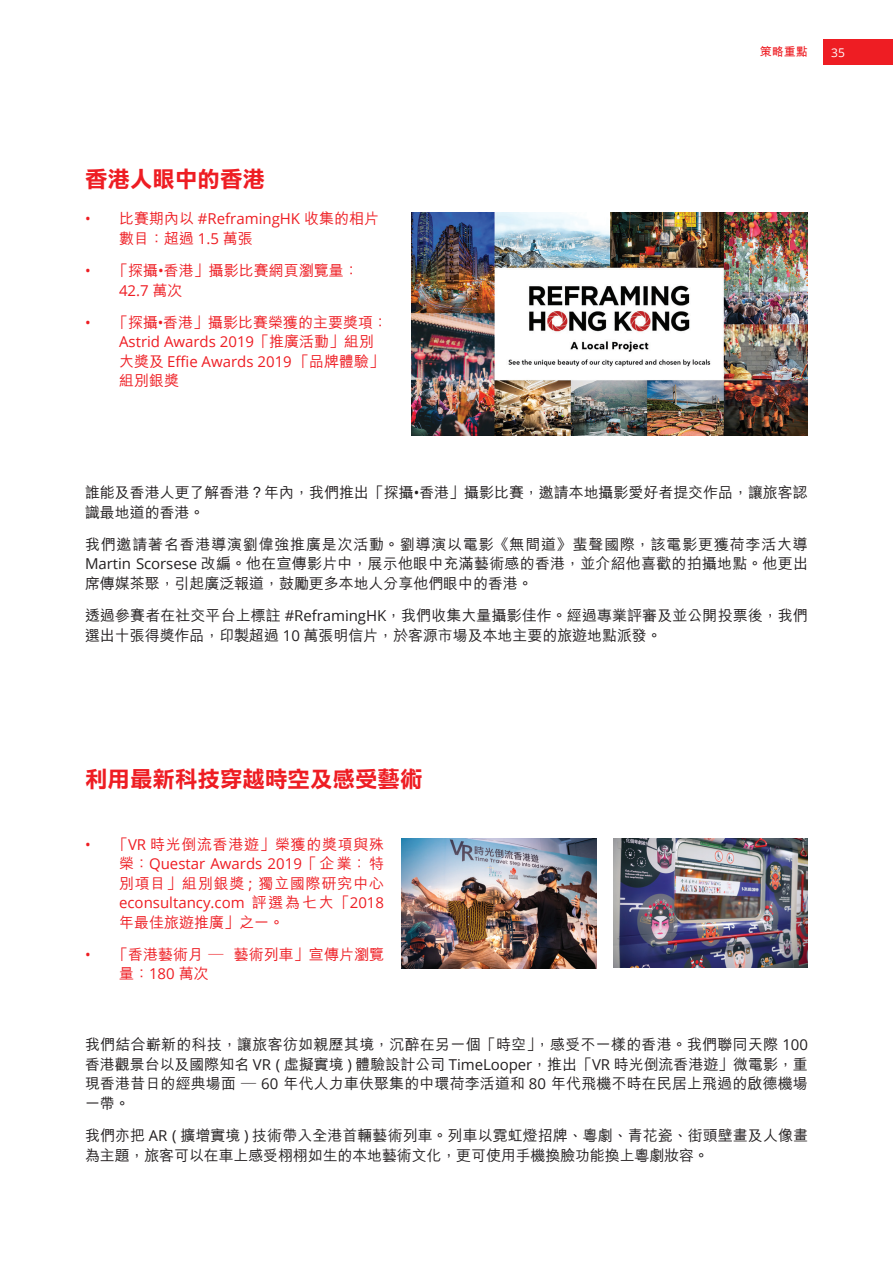
<style>
.page{position:relative;width:893px;height:1263px;background:#fff}
.page>*{position:absolute;margin:0;border:0;box-sizing:border-box;transform-origin:0 0}
.t1{font:22.5px "DF Li Hei Std W7";color:#ee1d23}
.段落樣式1a{font:500 15px/19.5px "M Hei HK";letter-spacing:-.005em;color:#231f20}
.t2{font:500 15px/19.5px "M Hei HK";color:#ee1d23}
.t3{font:700 12px "M Hei HK";color:#ee1d23}
.t4{font:12px "Open Sans";color:#fff}
.s1{font-family:"Open Sans";font-weight:400}
</style>
<div class="page">
<div style="left:823px;top:39px;width:70px;height:26px;background:#ee1d23"></div>
<img style="left:412px;top:213px;width:396px;height:223px">
<img style="left:401px;top:838px;width:195px;height:130px">
<img style="left:613px;top:838px;width:195px;height:130px">
<p class="t1" style="left:85px;top:167px;width:181px">香港人眼中的香港</p>
<p class="t2" style="left:119px;top:208px;width:262px;text-indent:-34px"><span class="s1">•</span> 比賽期內以 <span class="s1">#ReframingHK</span> 收集的相片數目：超過 <span class="s1">1.5</span> 萬張</p>
<p class="t2" style="left:119px;top:259px;width:241px;text-indent:-34px"><span class="s1">•</span> 「探攝<span class="s1">•</span>香港」攝影比賽網頁瀏覽量：<br><span class="s1">42.7</span> 萬次</p>
<p class="t2" style="left:119px;top:311px;width:270px;text-indent:-34px"><span class="s1">•</span> 「探攝<span class="s1">•</span>香港」攝影比賽榮獲的主要獎項：<br><span class="s1">Astrid Awards 2019</span>「推廣活動」組別大獎及 <span class="s1">Effie Awards 2019</span> 「品牌體驗」組別銀獎</p>
<p class="t3" style="left:760px;top:43px;width:49px">策略重點</p>
<p class="t4" style="left:831px;top:44px;width:15px">35</p>
<p class="段落樣式1a" style="left:85px;top:482px;width:724px">誰能及香港人更了解香港？年內，我們推出「探攝<span class="s1">•</span>香港」攝影比賽，邀請本地攝影愛好者提交作品，讓旅客認識最地道的香港。</p>
<p class="段落樣式1a" style="left:85px;top:533px;width:724px;text-align:justify">我們邀請著名香港導演劉偉強推廣是次活動。劉導演以電影《無間道》蜚聲國際，該電影更獲荷李活大導<span class="s1">Martin Scorsese</span> 改編。他在宣傳影片中，展示他眼中充滿藝術感的香港，並介紹他喜歡的拍攝地點。他更出席傳媒茶聚，引起廣泛報道，鼓勵更多本地人分享他們眼中的香港。</p>
<p class="段落樣式1a" style="left:85px;top:605px;width:724px">透過參賽者在社交平台上標註 <span class="s1">#ReframingHK</span>，我們收集大量攝影佳作。經過專業評審及並公開投票後，我們選出十張得獎作品，印製超過 <span class="s1">10</span> 萬張明信片，於客源市場及本地主要的旅遊地點派發。</p>
<p class="t1" style="left:85px;top:767px;width:339px">利用最新科技穿越時空及感受藝術</p>
<p class="t2" style="left:119px;top:833px;width:267px;text-align:justify;text-indent:-34px"><span class="s1">•</span> 「<span class="s1">VR</span> 時光倒流香港遊」榮獲的獎項與殊榮：<span class="s1">Questar Awards 2019</span>「企業：特別項目」組別銀獎 <span class="s1">;</span> 獨立國際研究中心<span class="s1">econsultancy.com</span> 評選為七大「<span class="s1">2018</span>年最佳旅遊推廣」之一。</p>
<p class="t2" style="left:119px;top:943px;width:267px;text-indent:-34px"><span class="s1">•</span> 「香港藝術月 ─ 藝術列車」宣傳片瀏覽量：<span class="s1">180</span> 萬次</p>
<p class="段落樣式1a" style="left:85px;top:1034px;width:724px;text-align:justify">我們結合嶄新的科技，讓旅客彷如親歷其境，沉醉在另一個「時空」，感受不一樣的香港。我們聯同天際 <span class="s1">100</span>香港觀景台以及國際知名 <span class="s1">VR (</span> 虛擬實境 <span class="s1">)</span> 體驗設計公司 <span class="s1">TimeLooper</span>，推出「<span class="s1">VR</span> 時光倒流香港遊」微電影，重現香港昔日的經典場面 ─ <span class="s1">60</span> 年代人力車伕聚集的中環荷李活道和 <span class="s1">80</span> 年代飛機不時在民居上飛過的啟德機場一帶。</p>
<p class="段落樣式1a" style="left:85px;top:1125px;width:724px">我們亦把 <span class="s1">AR (</span> 擴增實境 <span class="s1">)</span> 技術帶入全港首輛藝術列車。列車以霓虹燈招牌、粵劇、青花瓷、街頭壁畫及人像畫為主題，旅客可以在車上感受栩栩如生的本地藝術文化，更可使用手機換臉功能換上粵劇妝容。</p>
</div>
